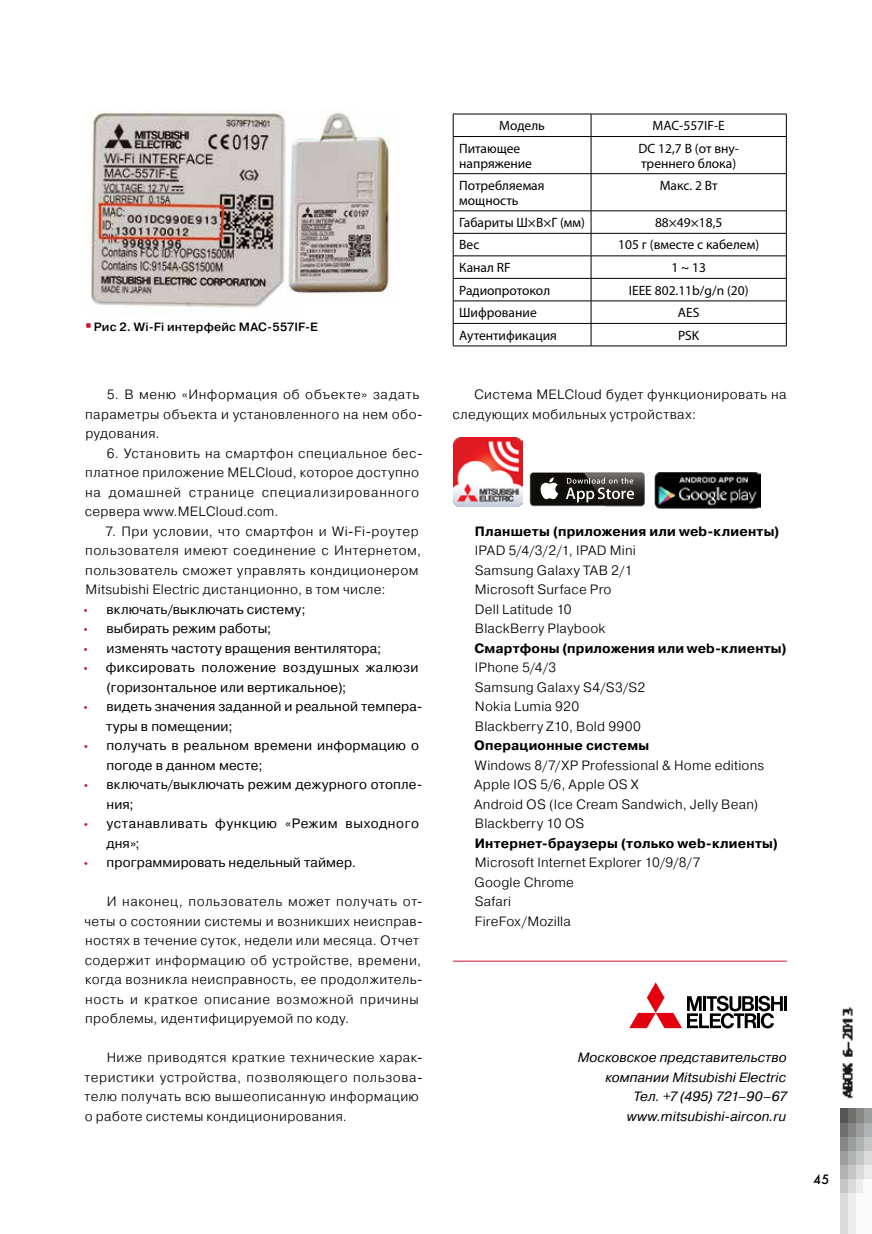
<style>
.page{position:relative;width:872px;height:1234px;background:#fff}
.page>*{position:absolute;margin:0;border:0;box-sizing:border-box;transform-origin:0 0}
.t1{font:300 13.5px/19.5px "Pragmatica";letter-spacing:.025em;color:#000}
.t2{font:13.5px/19.5px "Pragmatica";letter-spacing:.015em;color:#000}
.t3{font:13.5px/15px "Myriad Pro";color:#000}
.t4{font:700 13.5px "Pragmatica";letter-spacing:.015em;color:#000}
.t5{font:italic 13.5px/19.5px "Pragmatica";letter-spacing:.005em;color:#000;text-align:right}
.t6{font:13.5px/19.5px "Pragmatica";letter-spacing:.04em;color:#000}
.t7{font:13.5px "Futura Futuris";color:#000}
.t8{font:500 12px "Pragmatica";letter-spacing:.02em;color:#000}
.s1{font-family:"Myriad Pro";color:#c61631}
</style>
<div class="page">
<div style="left:863px;top:1108px;width:9px;height:14px;background:#9c9d9d"></div>
<div style="left:863px;top:1122px;width:9px;height:14px;background:#b1b2b3"></div>
<div style="left:863px;top:1136px;width:9px;height:14px;background:#c5c6c6"></div>
<div style="left:863px;top:1150px;width:9px;height:15px;background:#dadada"></div>
<div style="left:863px;top:1165px;width:9px;height:14px;background:#ececed"></div>
<div style="left:855px;top:1108px;width:8px;height:14px;background:#878786"></div>
<div style="left:855px;top:1122px;width:8px;height:14px;background:#9c9d9d"></div>
<div style="left:855px;top:1136px;width:8px;height:14px;background:#b1b2b3"></div>
<div style="left:855px;top:1150px;width:8px;height:15px;background:#c5c6c6"></div>
<div style="left:855px;top:1165px;width:8px;height:14px;background:#dadada"></div>
<div style="left:855px;top:1179px;width:8px;height:14px;background:#ececed"></div>
<div style="left:848px;top:1108px;width:7px;height:14px;background:#6f6f6e"></div>
<div style="left:848px;top:1122px;width:7px;height:14px;background:#878786"></div>
<div style="left:848px;top:1136px;width:7px;height:14px;background:#9c9d9d"></div>
<div style="left:848px;top:1150px;width:7px;height:15px;background:#b1b2b3"></div>
<div style="left:848px;top:1165px;width:7px;height:14px;background:#c5c6c6"></div>
<div style="left:848px;top:1179px;width:7px;height:14px;background:#dadada"></div>
<div style="left:840px;top:1108px;width:8px;height:14px;background:#565656"></div>
<div style="left:840px;top:1122px;width:8px;height:14px;background:#6f6f6e"></div>
<div style="left:840px;top:1136px;width:8px;height:14px;background:#878786"></div>
<div style="left:840px;top:1150px;width:8px;height:15px;background:#9c9d9d"></div>
<div style="left:840px;top:1165px;width:8px;height:14px;background:#b1b2b3"></div>
<div style="left:840px;top:1179px;width:8px;height:14px;background:#c5c6c6"></div>
<div style="left:863px;top:1179px;width:9px;height:54px;background:#fbfbfb"></div>
<div style="left:855px;top:1193px;width:8px;height:40px;background:#fbfbfb"></div>
<div style="left:848px;top:1193px;width:7px;height:40px;background:#ececed"></div>
<div style="left:840px;top:1193px;width:8px;height:40px;background:#dadada"></div>
<img style="left:842px;top:1007px;width:11px;height:92px">
<hr style="left:453px;top:960px;width:334px;height:1px;background:#c61631">
<hr style="left:784px;top:995px;width:3px;height:15px;background:#000">
<svg style="left:629px;top:982px;width:154px;height:46px"></svg>
<img style="left:90px;top:110px;width:196px;height:198px">
<img style="left:286px;top:110px;width:103px;height:184px">
<hr style="left:453px;top:114px;width:138px;height:1px;background:#000">
<svg style="left:453px;top:114px;width:1px;height:22px"></svg>
<hr style="left:591px;top:114px;width:195px;height:1px;background:#000">
<svg style="left:591px;top:114px;width:1px;height:22px"></svg>
<svg style="left:786px;top:114px;width:1px;height:22px"></svg>
<hr style="left:453px;top:136px;width:138px;height:1px;background:#000">
<hr style="left:453px;top:137px;width:1px;height:36px;background:#000">
<hr style="left:591px;top:136px;width:195px;height:1px;background:#000">
<hr style="left:591px;top:137px;width:1px;height:36px;background:#000">
<hr style="left:786px;top:137px;width:1px;height:36px;background:#000">
<hr style="left:453px;top:173px;width:138px;height:1px;background:#000">
<hr style="left:453px;top:174px;width:1px;height:36px;background:#000">
<hr style="left:591px;top:173px;width:195px;height:1px;background:#000">
<hr style="left:591px;top:174px;width:1px;height:36px;background:#000">
<hr style="left:786px;top:174px;width:1px;height:36px;background:#000">
<hr style="left:453px;top:210px;width:138px;height:1px;background:#000">
<hr style="left:591px;top:210px;width:195px;height:1px;background:#000">
<hr style="left:453px;top:233px;width:138px;height:1px;background:#000">
<hr style="left:591px;top:233px;width:195px;height:1px;background:#000">
<hr style="left:453px;top:255px;width:138px;height:1px;background:#000">
<hr style="left:591px;top:255px;width:195px;height:1px;background:#000">
<hr style="left:453px;top:278px;width:138px;height:1px;background:#000">
<hr style="left:591px;top:278px;width:195px;height:1px;background:#000">
<hr style="left:453px;top:300px;width:138px;height:1px;background:#000">
<hr style="left:591px;top:300px;width:195px;height:1px;background:#000">
<hr style="left:453px;top:323px;width:138px;height:1px;background:#000">
<svg style="left:453px;top:211px;width:1px;height:134px"></svg>
<hr style="left:591px;top:323px;width:195px;height:1px;background:#000">
<svg style="left:591px;top:211px;width:1px;height:134px"></svg>
<svg style="left:786px;top:211px;width:1px;height:134px"></svg>
<hr style="left:453px;top:345px;width:138px;height:1px;background:#000">
<hr style="left:591px;top:345px;width:195px;height:1px;background:#000">
<img style="left:453px;top:437px;width:69px;height:69px">
<svg style="left:529px;top:472px;width:116px;height:34px"></svg>
<div style="left:530px;top:472px;width:114px;height:33px;background:#0f0e09;border-radius:3px"></div>
<svg style="left:540px;top:477px;width:18px;height:22px"></svg>
<img style="left:583px;top:472px;width:62px;height:34px">
<img style="left:584px;top:472px;width:60px;height:33px">
<svg style="left:566px;top:477px;width:68px;height:25px"></svg>
<img style="left:654px;top:472px;width:106px;height:36px">
<p class="t8" style="left:94px;top:319px;width:226px">Рис 2. Wi-Fi интерфейс MAC-557IF-E</p>
<p class="t1" style="left:85px;top:384px;width:339px;text-indent:22px">5. В меню «Информация об объекте» задать параметры объекта и установленного на нем обо&shy;рудования.</p>
<p class="t1" style="left:85px;top:443px;width:339px;text-indent:22px">6. Установить на смартфон специальное бес&shy;платное приложение MELCloud, которое доступно на домашней странице специализированного сервера www.MELCloud.com.</p>
<p class="t1" style="left:85px;top:521px;width:337px;text-indent:20px">7. При условии, что смартфон и Wi-Fi-роутер пользователя имеют соединение с Интернетом, пользователь сможет управлять кондиционером Mitsubishi Electric дистанционно, в том числе:</p>
<p class="t2" style="left:84px;top:599px;width:223px"><span class="s1">•</span> включать/выключать систему;</p>
<p class="t2" style="left:84px;top:619px;width:189px"><span class="s1">•</span> выбирать режим работы;</p>
<p class="t2" style="left:84px;top:638px;width:299px"><span class="s1">•</span> изменять частоту вращения вентилятора;</p>
<p class="t2" style="left:107px;top:658px;width:313px;text-indent:-23px"><span class="s1">•</span> фиксировать положение воздушных жалюзи (горизонтальное или вертикальное);</p>
<p class="t2" style="left:106px;top:697px;width:318px;text-indent:-22px"><span class="s1">•</span> видеть значения заданной и реальной темпера&shy;туры в помещении;</p>
<p class="t2" style="left:107px;top:736px;width:314px;text-indent:-23px"><span class="s1">•</span> получать в реальном времени информацию о погоде в данном месте;</p>
<p class="t2" style="left:107px;top:775px;width:317px;text-indent:-23px"><span class="s1">•</span> включать/выключать режим дежурного отопле&shy;ния;</p>
<p class="t6" style="left:106px;top:814px;width:314px;text-indent:-22px"><span class="s1">•</span> устанавливать функцию «Режим выходного дня»;</p>
<p class="t2" style="left:84px;top:853px;width:273px"><span class="s1">•</span> программировать недельный таймер.</p>
<p class="t1" style="left:84px;top:891px;width:340px;text-indent:22px">И наконец, пользователь может получать от&shy;четы о состоянии системы и возникших неисправ&shy;ностях в течение суток, недели или месяца. Отчет содержит информацию об устройстве, времени, когда возникла неисправность, ее продолжитель&shy;ность и краткое описание возможной причины проблемы, идентифицируемой по коду.</p>
<p class="t1" style="left:85px;top:1047px;width:339px;text-indent:22px">Ниже приводятся краткие технические харак&shy;теристики устройства, позволяющего пользова&shy;телю получать всю вышеописанную информацию о работе системы кондиционирования.</p>
<p class="t3" style="left:499px;top:118px;width:47px">Модель</p>
<p class="t3" style="left:652px;top:118px;width:74px">MAC-557IF-E</p>
<p class="t3" style="left:459px;top:140px;width:74px">Питающее напряжение</p>
<p class="t3" style="left:638px;top:140px;width:102px">DC 12,7 В (от вну&shy;треннего блока)</p>
<p class="t3" style="left:459px;top:177px;width:87px">Потребляемая мощность</p>
<p class="t3" style="left:659px;top:177px;width:60px">Макс. 2 Вт</p>
<p class="t3" style="left:459px;top:215px;width:127px">Габариты Ш×В×Г (мм)</p>
<p class="t3" style="left:655px;top:215px;width:69px">88×49×18,5</p>
<p class="t3" style="left:459px;top:237px;width:22px">Вес</p>
<p class="t3" style="left:618px;top:237px;width:142px">105 г (вместе с кабелем)</p>
<p class="t3" style="left:459px;top:260px;width:53px">Канал RF</p>
<p class="t3" style="left:671px;top:260px;width:36px">1 ~ 13</p>
<p class="t3" style="left:459px;top:282px;width:93px">Радиопротокол</p>
<p class="t3" style="left:629px;top:282px;width:121px">IEEE 802.11b/g/n (20)</p>
<p class="t3" style="left:459px;top:305px;width:79px">Шифрование</p>
<p class="t3" style="left:678px;top:305px;width:23px">AES</p>
<p class="t3" style="left:459px;top:327px;width:99px">Аутентификация</p>
<p class="t3" style="left:678px;top:327px;width:23px">PSK</p>
<p class="t1" style="left:452px;top:384px;width:335px;text-indent:22px">Система MELCloud будет функционировать на следующих мобильных устройствах:</p>
<p class="t4" style="left:475px;top:522px;width:306px">Планшеты (приложения или web-клиенты)</p>
<p class="t1" style="left:475px;top:540px;width:163px">IPAD 5/4/3/2/1, IPAD Mini<br>Samsung Galaxy TAB 2/1<br>Microsoft Surface Pro<br>Dell Latitude 10<br>BlackBerry Playbook</p>
<p class="t4" style="left:474px;top:639px;width:314px">Смартфоны (приложения или web-клиенты)</p>
<p class="t1" style="left:475px;top:657px;width:172px">IPhone 5/4/3<br>Samsung Galaxy S4/S3/S2<br>Nokia Lumia 920<br>Blackberry Z10, Bold 9900</p>
<p class="t4" style="left:474px;top:736px;width:176px">Операционные системы</p>
<p class="t1" style="left:474px;top:755px;width:292px">Windows 8/7/XP Professional &amp; Home editions<br>Apple IOS 5/6, Apple OS X<br>Android OS (Ice Cream Sandwich, Jelly Bean)<br>Blackberry 10 OS</p>
<p class="t4" style="left:475px;top:834px;width:305px">Интернет-браузеры (только web-клиенты)</p>
<p class="t1" style="left:474px;top:852px;width:227px">Microsoft Internet Explorer 10/9/8/7<br>Google Chrome<br>Safari<br>FireFox/Mozilla</p>
<p class="t5" style="left:578px;top:1048px;width:211px">Московское представительство компании Mitsubishi Electric<br>Тел. +7 (495) 721–90–67 www.mitsubishi-aircon.ru</p>
<p class="t7" style="left:813px;top:1170px;width:18px">45</p>
</div>
